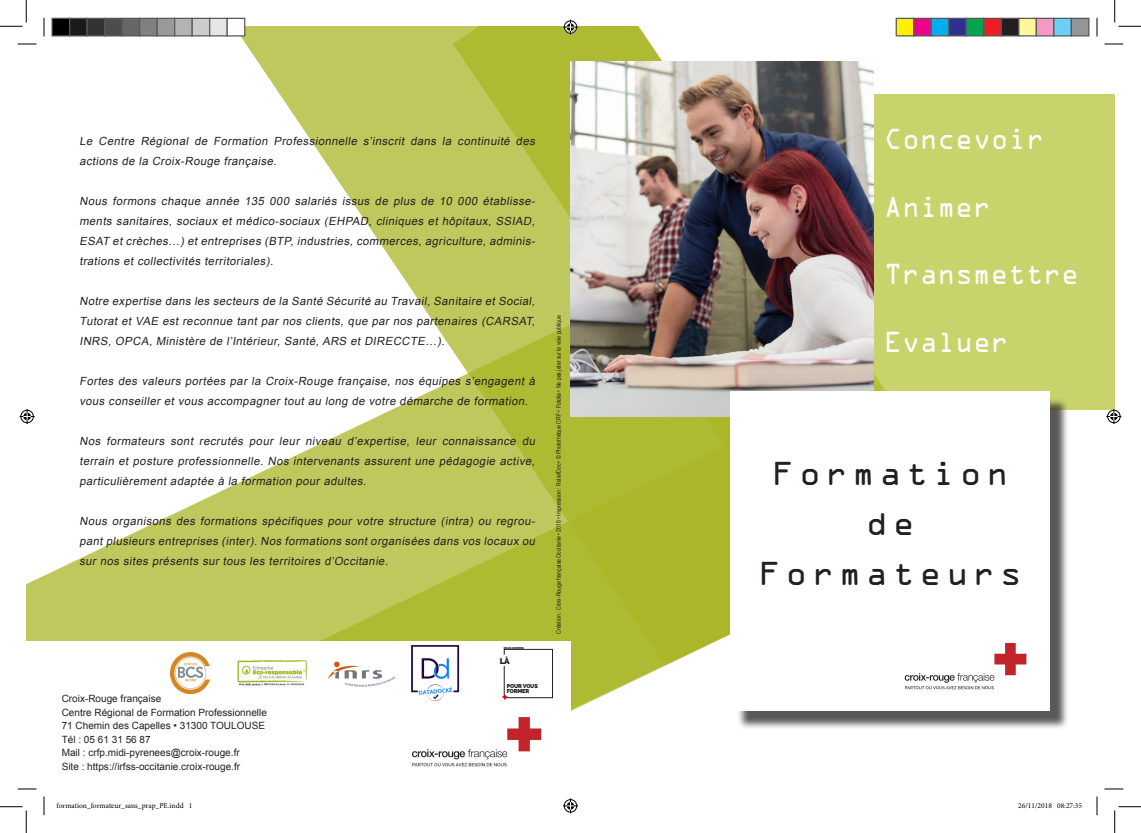
<style>
.page{position:relative;width:1141px;height:833px;background:#fff}
.page>*{position:absolute;margin:0;border:0;box-sizing:border-box;transform-origin:0 0}
.t1{font:29.75px/50px "OCRA Std";letter-spacing:.13em;color:#231f20;text-align:center;scale:1.06 1}
.t2{font:26px "OCRA Std";letter-spacing:-.01em;color:#fff;scale:.96 1}
.t3{font:italic 11.25px/20px "Arial";letter-spacing:.04em;color:#231f20;text-align:justify}
.t4{font:10px "Arial";color:#231f20}
.t5{font:800 8.38px "Raleway";color:#231f20}
.t6{font:7.5px "Minion Pro";color:#000}
.t7{font:6.25px "Arial Narrow";color:#231f20}
.t8{font:800 5.62px/4.5px "Raleway";letter-spacing:-.03em;color:#231f20}
.t9{font:800 2.88px "Raleway";letter-spacing:-.03em;color:#231f20}
</style>
<div class="page">
<svg style="left:235px;top:26px;width:218px;height:201px;fill:#bfc85c"></svg>
<svg style="left:453px;top:26px;width:517px;height:201px"></svg>
<svg style="left:369px;top:227px;width:201px;height:147px;fill:#bfc85c"></svg>
<svg style="left:26px;top:374px;width:704px;height:337px"></svg>
<img style="left:26px;top:640px;width:544px;height:150px">
<img style="left:390px;top:710px;width:162px;height:60px">
<svg style="left:502px;top:648px;width:50px;height:51px"></svg>
<img style="left:237px;top:660px;width:71px;height:26px">
<img style="left:405px;top:641px;width:59px;height:63px">
<img style="left:171px;top:652px;width:40px;height:40px">
<img style="left:323px;top:647px;width:78px;height:53px">
<div style="left:836px;top:94px;width:278px;height:315px;background:#c9d36c"></div>
<img style="left:570px;top:62px;width:303px;height:354px">
<div style="left:736px;top:397px;width:333px;height:332px;background:#231f20;opacity:.75"></div>
<div style="left:730px;top:391px;width:319px;height:319px;background:#fff"></div>
<img style="left:904px;top:643px;width:123px;height:47px">
<svg style="left:18px;top:43px;width:18px;height:2px"></svg>
<svg style="left:1104px;top:43px;width:19px;height:2px"></svg>
<svg style="left:18px;top:787px;width:18px;height:2px"></svg>
<svg style="left:1104px;top:788px;width:19px;height:1px"></svg>
<svg style="left:43px;top:18px;width:2px;height:18px"></svg>
<svg style="left:43px;top:796px;width:2px;height:18px"></svg>
<svg style="left:1096px;top:18px;width:1px;height:18px"></svg>
<svg style="left:1096px;top:796px;width:1px;height:18px"></svg>
<svg style="left:0;top:0;width:27px;height:27px"></svg>
<svg style="left:0;top:806px;width:27px;height:26px"></svg>
<svg style="left:1114px;top:0;width:26px;height:27px"></svg>
<svg style="left:1114px;top:806px;width:26px;height:26px"></svg>
<svg style="left:563px;top:20px;width:15px;height:15px"></svg>
<svg style="left:563px;top:798px;width:15px;height:14px"></svg>
<svg style="left:20px;top:409px;width:15px;height:15px"></svg>
<svg style="left:1106px;top:409px;width:15px;height:15px"></svg>
<div style="left:52px;top:18px;width:18px;height:18px;background:#000"></div>
<div style="left:51px;top:18px;width:19px;height:18px;border:1px solid #595959"></div>
<div style="left:70px;top:18px;width:17px;height:18px;background:#1a1a1a"></div>
<div style="left:69px;top:18px;width:19px;height:18px;border:1px solid #595959"></div>
<div style="left:87px;top:18px;width:18px;height:18px;background:#333"></div>
<div style="left:86px;top:18px;width:19px;height:18px;border:1px solid #595959"></div>
<div style="left:105px;top:18px;width:17px;height:18px;background:#4d4d4d"></div>
<div style="left:104px;top:18px;width:19px;height:18px;border:1px solid #595959"></div>
<div style="left:122px;top:18px;width:18px;height:18px;background:#666"></div>
<div style="left:121px;top:18px;width:19px;height:18px;border:1px solid #595959"></div>
<div style="left:140px;top:18px;width:17px;height:18px;background:#808080"></div>
<div style="left:139px;top:18px;width:19px;height:18px;border:1px solid #595959"></div>
<div style="left:157px;top:18px;width:18px;height:18px;background:#999"></div>
<div style="left:156px;top:18px;width:19px;height:18px;border:1px solid #595959"></div>
<div style="left:175px;top:18px;width:17px;height:18px;background:#b3b3b3"></div>
<div style="left:174px;top:18px;width:19px;height:18px;border:1px solid #595959"></div>
<div style="left:192px;top:18px;width:18px;height:18px;background:#ccc"></div>
<div style="left:191px;top:18px;width:19px;height:18px;border:1px solid #595959"></div>
<div style="left:210px;top:18px;width:17px;height:18px;background:#e6e6e6"></div>
<div style="left:209px;top:18px;width:19px;height:18px;border:1px solid #595959"></div>
<div style="left:227px;top:18px;width:18px;height:18px;background:#fff"></div>
<div style="left:226px;top:18px;width:19px;height:18px;border:1px solid #595959"></div>
<div style="left:896px;top:18px;width:17px;height:18px;background:#fff101"></div>
<div style="left:895px;top:18px;width:19px;height:18px;border:1px solid #595959"></div>
<div style="left:913px;top:18px;width:18px;height:18px;background:#ed028c"></div>
<div style="left:913px;top:18px;width:18px;height:18px;border:1px solid #595959"></div>
<div style="left:931px;top:18px;width:17px;height:18px;background:#00aeef"></div>
<div style="left:930px;top:18px;width:19px;height:18px;border:1px solid #595959"></div>
<div style="left:948px;top:18px;width:18px;height:18px;background:#2e3092"></div>
<div style="left:948px;top:18px;width:18px;height:18px;border:1px solid #595959"></div>
<div style="left:966px;top:18px;width:17px;height:18px;background:#00a54f"></div>
<div style="left:965px;top:18px;width:19px;height:18px;border:1px solid #595959"></div>
<div style="left:983px;top:18px;width:18px;height:18px;background:#ee1d23"></div>
<div style="left:983px;top:18px;width:18px;height:18px;border:1px solid #595959"></div>
<div style="left:1001px;top:18px;width:17px;height:18px;background:#231f20"></div>
<div style="left:1000px;top:18px;width:19px;height:18px;border:1px solid #595959"></div>
<div style="left:1018px;top:18px;width:18px;height:18px;background:#fff79a"></div>
<div style="left:1018px;top:18px;width:18px;height:18px;border:1px solid #595959"></div>
<div style="left:1036px;top:18px;width:17px;height:18px;background:#f499c2"></div>
<div style="left:1035px;top:18px;width:19px;height:18px;border:1px solid #595959"></div>
<div style="left:1053px;top:18px;width:18px;height:18px;background:#6bcff6"></div>
<div style="left:1053px;top:18px;width:18px;height:18px;border:1px solid #595959"></div>
<div style="left:1071px;top:18px;width:17px;height:18px;background:#939598"></div>
<div style="left:1070px;top:18px;width:19px;height:18px;border:1px solid #595959"></div>
<p class="t3" style="left:79px;top:131px;width:459px">Le Centre Régional de Formation Professionnelle s’inscrit dans la continuité des actions de la Croix-Rouge française.</p>
<p class="t3" style="left:79px;top:191px;width:459px">Nous formons chaque année 135 000 salariés issus de plus de 10 000 établisse&shy;ments sanitaires, sociaux et médico-sociaux (EHPAD, cliniques et hôpitaux, SSIAD, ESAT et crèches…) et entreprises (BTP, industries, commerces, agriculture, adminis&shy;trations et collectivités territoriales).</p>
<p class="t3" style="left:79px;top:291px;width:459px">Notre expertise dans les secteurs de la Santé Sécurité au Travail, Sanitaire et Social, Tutorat et VAE est reconnue tant par nos clients, que par nos partenaires (CARSAT, INRS, OPCA, Ministère de l’Intérieur, Santé, ARS et DIRECCTE…).</p>
<p class="t3" style="left:79px;top:371px;width:459px">Fortes des valeurs portées par la Croix-Rouge française, nos équipes s’engagent à vous conseiller et vous accompagner tout au long de votre démarche de formation.</p>
<p class="t3" style="left:79px;top:431px;width:459px">Nos formateurs sont recrutés pour leur niveau d’expertise, leur connaissance du terrain et posture professionnelle. Nos intervenants assurent une pédagogie active, particulièrement adaptée à la formation pour adultes.</p>
<p class="t3" style="left:79px;top:511px;width:459px">Nous organisons des formations spécifiques pour votre structure (intra) ou regrou&shy;pant plusieurs entreprises (inter). Nos formations sont organisées dans vos locaux ou sur nos sites présents sur tous les territoires d’Occitanie.</p>
<p class="t4" style="left:62px;top:691px;width:101px">Croix-Rouge française</p>
<p class="t4" style="left:62px;top:705px;width:207px">Centre Régional de Formation Professionnelle</p>
<p class="t4" style="left:62px;top:718px;width:205px">71 Chemin des Capelles • 31300 TOULOUSE</p>
<p class="t4" style="left:62px;top:732px;width:90px">Tél : 05 61 31 56 87</p>
<p class="t4" style="left:62px;top:745px;width:179px">Mail : crfp.midi-pyrenees@croix-rouge.fr</p>
<p class="t4" style="left:62px;top:759px;width:180px">Site : https://irfss-occitanie.croix-rouge.fr</p>
<p class="t9" style="left:504px;top:645px;width:21px">NOUS SOMMES</p>
<p class="t5" style="left:500px;top:655px;width:11px">LÀ</p>
<p class="t8" style="left:507px;top:683px;width:32px">POUR VOUS<br>FORMER</p>
<p class="t7" style="left:554px;top:633px;width:320px;rotate:-90deg">Création : Croix-Rouge française Occitanie • 2018 • Impression : ReliefDoc • © Photothèque CRF • Fotolia • Ne pas jeter sur la voie publique</p>
<p class="t2" style="left:884px;top:128px;width:168px">Concevoir</p>
<p class="t2" style="left:884px;top:195px;width:113px">Animer</p>
<p class="t2" style="left:884px;top:263px;width:205px">Transmettre</p>
<p class="t2" style="left:884px;top:330px;width:131px">Evaluer</p>
<p class="t1" style="left:771px;top:451px;width:225px">Formation de</p>
<p class="t1" style="left:758px;top:551px;width:250px">Formateurs</p>
<p class="t6" style="left:56px;top:799px;width:137px">formation_formateur_sans_prap_PE.indd 1</p>
<p class="t6" style="left:1018px;top:799px;width:65px">26/11/2018 08:27:35</p>
</div>
